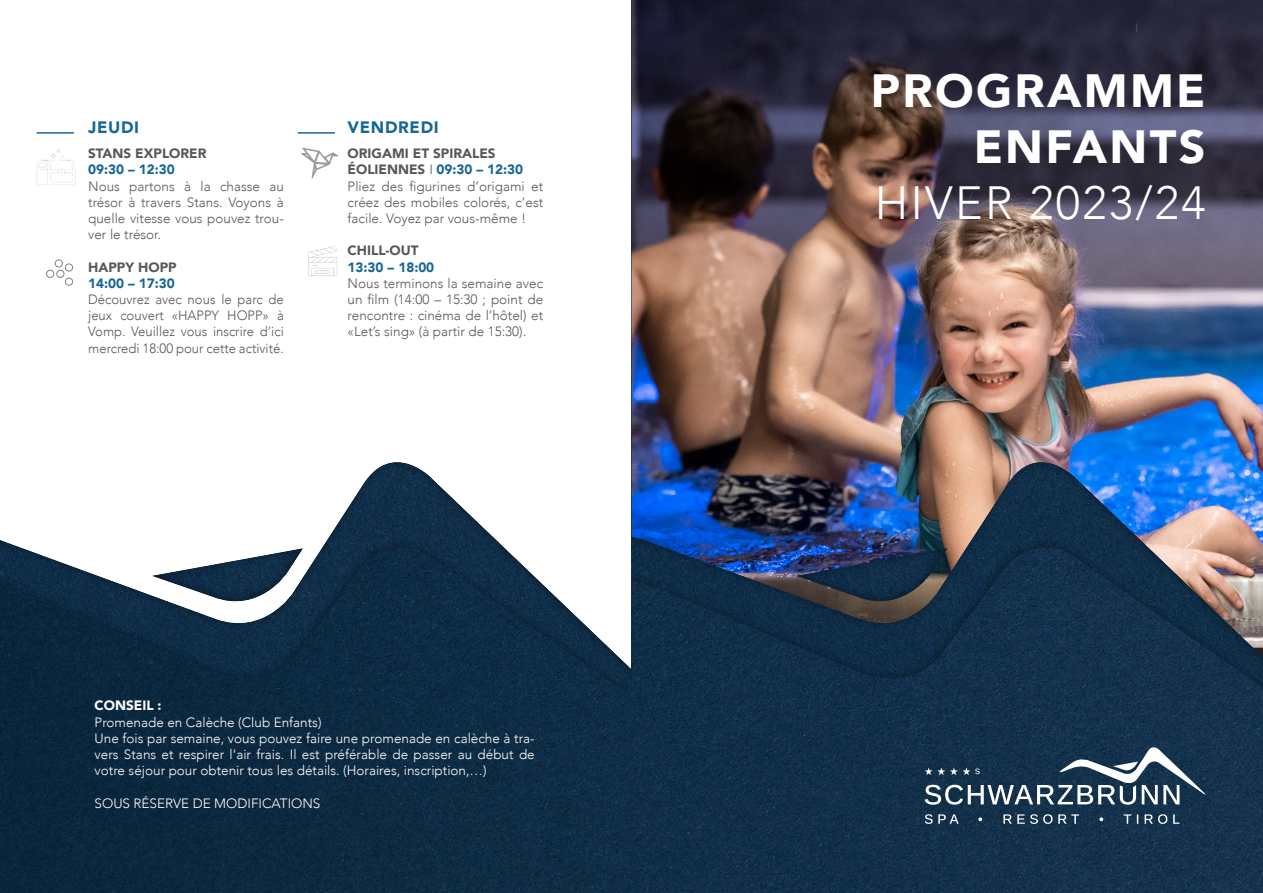
<style>
.page{position:relative;width:1263px;height:893px;background:#fff}
.page>*{position:absolute;margin:0;border:0;box-sizing:border-box;transform-origin:0 0}
.t1{font:900 46.5px/55.8px "Avenir";letter-spacing:.05em;color:#fff;text-align:right}
.t2{font:300 46.5px "Avenir";letter-spacing:.05em;color:#fff}
.t3{font:900 16.5px "Avenir";letter-spacing:.04em;color:#186793}
.t4{font:300 13.5px/16.2px "Avenir";color:#57585a;text-align:justify}
.t5{font:300 13.5px/16.2px "Avenir";color:#fff;text-align:justify}
.t6{font:900 13.5px/16.2px "Avenir";color:#57585a}
.t7{font:900 13.5px/16.2px "Avenir";color:#186793}
.t8{font:900 13.5px "Avenir";color:#fff}
.s1{color:#186793}
.s2{color:#57585a}
.s3{font-weight:300}
</style>
<div class="page">
<img style="left:0;top:686px;width:631px;height:207px">
<img style="left:631px;top:686px;width:632px;height:207px">
<img style="left:631px;top:0;width:632px;height:461px">
<div style="left:631px;top:461px;width:632px;height:225px;background:#231f20;opacity:.5"></div>
<div style="left:0;top:461px;width:631px;height:225px;background:#231f20;opacity:.5"></div>
<svg style="left:925px;top:814px;width:254px;height:10px;background:#3c546a"></svg>
<svg style="left:925px;top:744px;width:284px;height:61px;background:#3e566c"></svg>
<svg style="left:301px;top:148px;width:37px;height:31px"></svg>
<svg style="left:308px;top:246px;width:29px;height:30px"></svg>
<svg style="left:36px;top:149px;width:40px;height:36px"></svg>
<hr style="left:37px;top:132px;width:37px;height:2px;background:#186793">
<hr style="left:298px;top:132px;width:37px;height:2px;background:#186793">
<div style="left:55px;top:259px;width:8px;height:8px;border:1px solid #808285;border-radius:50%"></div>
<div style="left:65px;top:263px;width:8px;height:9px;border:1px solid #808285;border-radius:50%"></div>
<div style="left:65px;top:278px;width:8px;height:8px;border:1px solid #808285;border-radius:50%"></div>
<div style="left:56px;top:270px;width:8px;height:8px;border:1px solid #808285;border-radius:50%"></div>
<div style="left:46px;top:270px;width:8px;height:8px;border:1px solid #808285;border-radius:50%"></div>
<p class="t3" style="left:88px;top:114px;width:52px">JEUDI</p>
<p class="t6" style="left:88px;top:145px;width:120px">STANS EXPLORER<br><span class="s1">09:30 – 12:30</span></p>
<p class="t4" style="left:88px;top:178px;width:197px">Nous partons à la chasse au trésor à travers Stans. Voyons à quelle vitesse vous pouvez trou&shy;ver le trésor.</p>
<p class="t7" style="left:88px;top:258px;width:90px"><span class="s2">HAPPY HOPP<br></span>14:00 – 17:30</p>
<p class="t4" style="left:88px;top:291px;width:197px">Découvrez avec nous le parc de jeux couvert «HAPPY HOPP» à Vomp. Veuillez vous inscrire d’ici mercredi 18:00 pour cette activité.</p>
<p class="t3" style="left:348px;top:114px;width:93px">VENDREDI</p>
<p class="t6" style="left:348px;top:145px;width:177px">ORIGAMI ET SPIRALES<br>ÉOLIENNES <span class="s3">I</span> <span class="s1">09:30 – 12:30</span></p>
<p class="t4" style="left:348px;top:178px;width:197px">Pliez des figurines d’origami et créez des mobiles colorés, c’est facile. Voyez par vous-même !</p>
<p class="t7" style="left:348px;top:242px;width:88px"><span class="s2">CHILL-OUT<br></span>13:30 – 18:00</p>
<p class="t4" style="left:348px;top:275px;width:197px">Nous terminons la semaine avec un film (14:00 – 15:30 ; point de rencontre : cinéma de l’hôtel) et «Let’s sing» (à partir de 15:30).</p>
<p class="t8" style="left:95px;top:694px;width:68px">CONSEIL :</p>
<p class="t5" style="left:95px;top:714px;width:228px">Promenade en Calèche (Club Enfants)</p>
<p class="t5" style="left:95px;top:730px;width:442px">Une fois par semaine, vous pouvez faire une promenade en calèche à tra&shy;vers Stans et respirer l‘air frais. Il est préférable de passer au début de votre séjour pour obtenir tous les détails. (Horaires, inscription,…)</p>
<p class="t5" style="left:95px;top:795px;width:227px">SOUS RÉSERVE DE MODIFICATIONS</p>
<p class="t1" style="left:871px;top:62px;width:336px">PROGRAMME<br>ENFANTS</p>
<p class="t2" style="left:875px;top:176px;width:332px">HIVER 2023/24</p>
</div>
